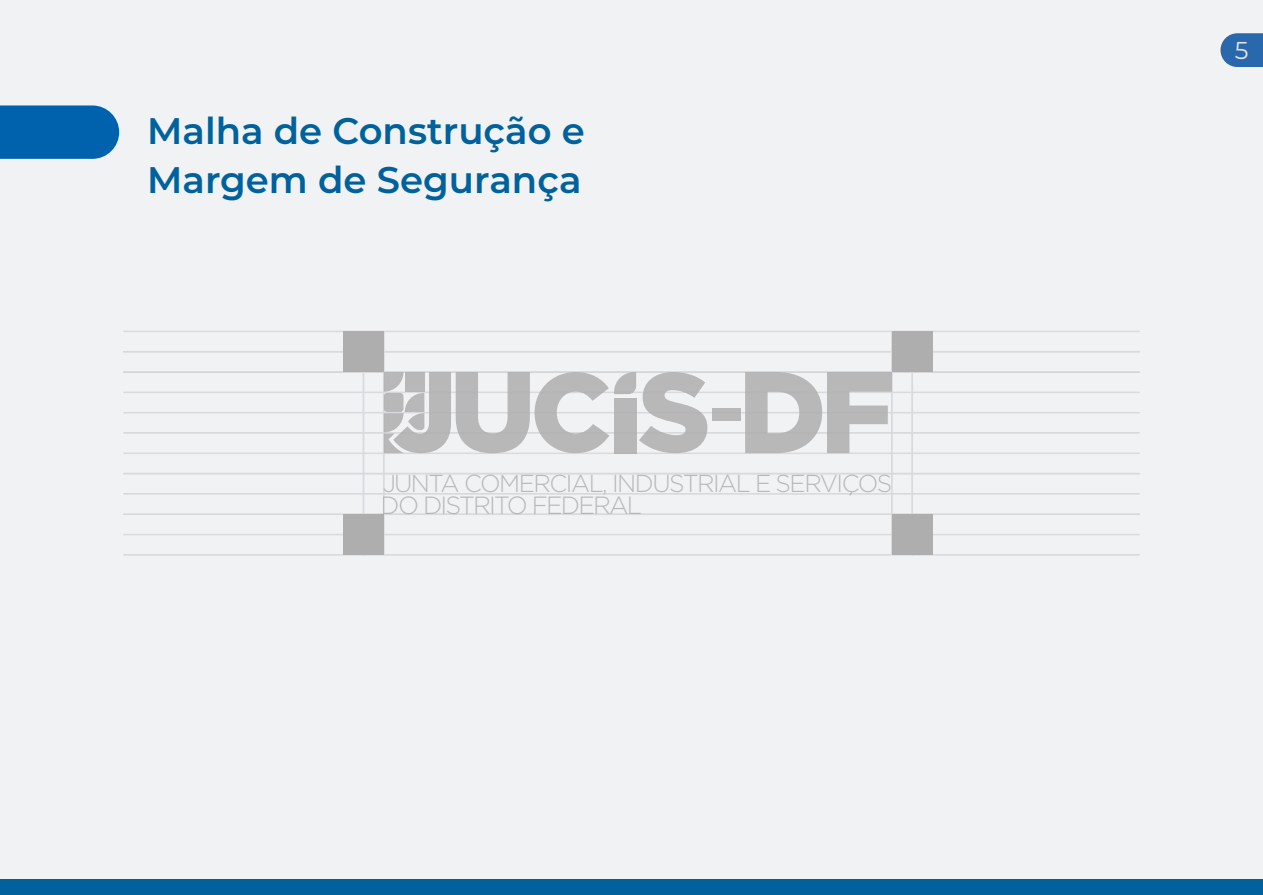
<style>
.page{position:relative;width:1263px;height:895px;background:#f1f2f4}
.page>*{position:absolute;margin:0;border:0;box-sizing:border-box;transform-origin:0 0}
.t1{font:600 37.05px "Montserrat";color:#00619c}
.t2{font:300 24.9px "Gotham";letter-spacing:-.075em;color:#aeaeaf}
.t3{font:300 24.45px "Gotham";letter-spacing:-.06em;color:#aeaeaf}
.t4{font:24.3px "Montserrat";color:#e4e4e4}
</style>
<div class="page">
<svg style="left:1220px;top:33px;width:43px;height:34px"></svg>
<div style="left:0;top:879px;width:1263px;height:16px;background:#00619c"></div>
<svg style="left:0;top:105px;width:119px;height:54px;background:#0e69b1"></svg>
<hr style="left:123px;top:452px;width:1016px;height:2px;background:#d8dadd">
<hr style="left:123px;top:412px;width:1016px;height:1px;background:#d8dadd">
<hr style="left:123px;top:392px;width:1016px;height:1px;background:#d8dadd">
<hr style="left:123px;top:432px;width:1016px;height:2px;background:#d8dadd">
<hr style="left:123px;top:351px;width:1016px;height:1px;background:#d8dadd">
<hr style="left:123px;top:331px;width:1016px;height:1px;background:#d8dadd">
<hr style="left:123px;top:473px;width:1016px;height:1px;background:#d8dadd">
<hr style="left:123px;top:493px;width:1016px;height:2px;background:#d8dadd">
<hr style="left:123px;top:554px;width:1016px;height:2px;background:#d8dadd">
<hr style="left:123px;top:513px;width:1016px;height:2px;background:#d8dadd">
<hr style="left:123px;top:534px;width:1016px;height:1px;background:#d8dadd">
<hr style="left:123px;top:371px;width:1016px;height:2px;background:#d8dadd">
<hr style="left:911px;top:331px;width:2px;height:224px;background:#d8dadd">
<hr style="left:363px;top:331px;width:1px;height:224px;background:#d8dadd">
<hr style="left:383px;top:331px;width:2px;height:224px;background:#d8dadd">
<hr style="left:891px;top:332px;width:2px;height:223px;background:#d8dadd">
<div style="left:712px;top:408px;width:28px;height:13px;background:#b8b8b9"></div>
<svg style="left:745px;top:372px;width:147px;height:81px"></svg>
<svg style="left:384px;top:372px;width:323px;height:81px"></svg>
<div style="left:343px;top:331px;width:41px;height:41px;background:#aeaeaf"></div>
<div style="left:343px;top:514px;width:41px;height:41px;background:#aeaeaf"></div>
<div style="left:892px;top:514px;width:40px;height:41px;background:#aeaeaf"></div>
<div style="left:892px;top:331px;width:40px;height:41px;background:#aeaeaf"></div>
<p class="t1" style="left:147px;top:105px;width:439px">Malha de Construção e</p>
<p class="t1" style="left:147px;top:154px;width:436px">Margem de Segurança</p>
<p class="t3" style="left:382px;top:468px;width:511px">JUNTA COMERCIAL, INDUSTRIAL E SERVIÇOS</p>
<p class="t2" style="left:381px;top:490px;width:263px">DO DISTRITO FEDERAL</p>
<p class="t4" style="left:1235px;top:34px;width:15px">5</p>
</div>
